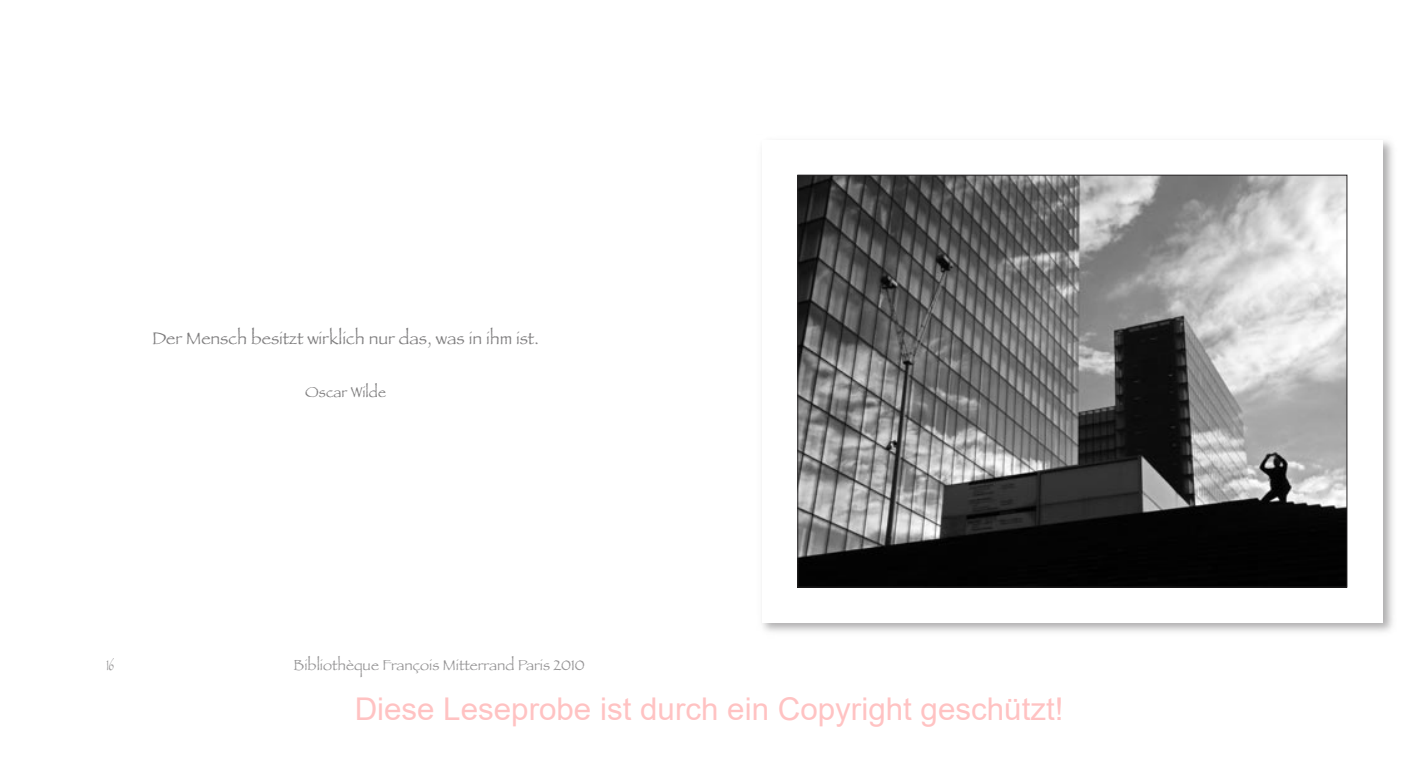
<style>
.page{position:relative;width:1418px;height:780px;background:#fff}
.page>*{position:absolute;margin:0;border:0;box-sizing:border-box;transform-origin:0 0}
.t1{font:31.38px "Arial";color:rgb(255 0 0/.24)}
.t2{font:17.5px "Papyrus";color:#7d7c7d}
.t3{font:15px "Papyrus";color:#939293}
.t4{font:15px "Papyrus";color:#7d7c7d}
.t5{font:condensed 15px "Papyrus";color:#939293}
</style>
<div class="page">
<img style="left:762px;top:140px;width:631px;height:492px">
<div style="left:762px;top:140px;width:620px;height:482px;background:#fff"></div>
<img style="left:799px;top:177px;width:545px;height:408px">
<p class="t2" style="left:152px;top:327px;width:388px">Der Mensch besitzt wirklich nur das, was in ihm ist.</p>
<p class="t4" style="left:305px;top:382px;width:82px">Oscar Wilde</p>
<p class="t5" style="left:106px;top:656px;width:10px">16</p>
<p class="t3" style="left:294px;top:656px;width:293px">Bibliothèque François Mitterrand Paris 2010</p>
<p class="t1" style="left:354px;top:687px;width:710px">Diese Leseprobe ist durch ein Copyright geschützt!</p>
</div>
